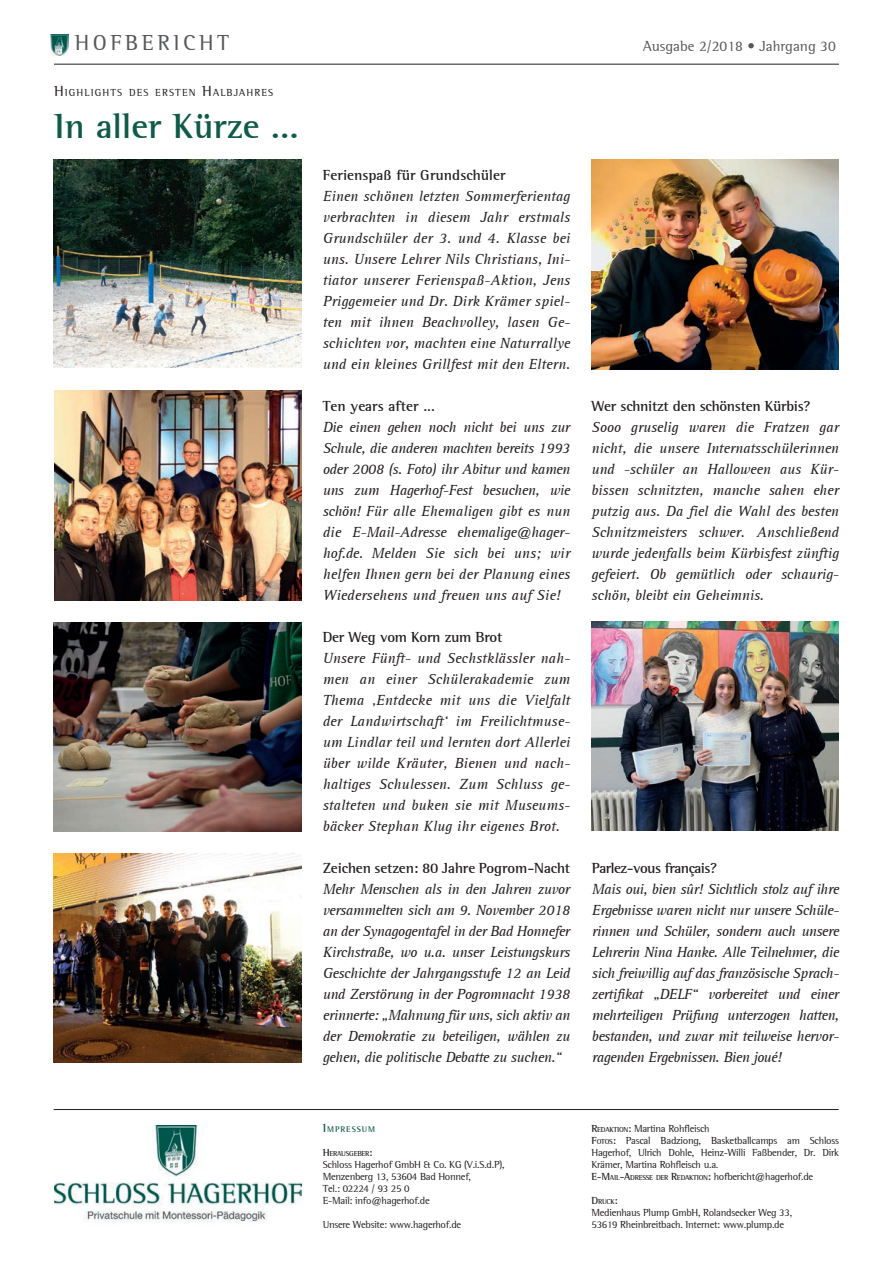
<style>
.page{position:relative;width:893px;height:1263px;background:#fff}
.page>*{position:absolute;margin:0;border:0;box-sizing:border-box;transform-origin:0 0}
.t1{font:700 36px "AT Rotis Semi Serif";color:#105a48}
.t2{font:22.35px "AT Rotis Semi Serif";letter-spacing:.16em;color:#57585a}
.t3{font:italic 15px/21px "AT Rotis Serif";letter-spacing:-.005em;color:#231f20;text-align:justify}
.t4{font:700 15px "AT Rotis Semi Serif";letter-spacing:-.01em;color:#231f20}
.t5{font:15px "AT Rotis Semi Serif";color:#57585a}
.t6{font:700 15px "AT Rotis Semi Serif";letter-spacing:-.035em;color:#231f20}
.t7{font:10.5px/12px "AT Rotis Semi Serif";letter-spacing:-.025em;color:#231f20}
.t8{font:10.5px "AT Rotis Semi Serif";letter-spacing:.105em;color:#231f20}
.t9{font:700 8.4px "AT Rotis Semi Serif";letter-spacing:.105em;color:#105a48}
.t10{font:700 7.35px "AT Rotis Semi Serif";letter-spacing:-.035em;color:#231f20}
.s1{font-size:15px}
.s2{font-size:12px}
.s3{font-size:10.5px}
.s4{font-weight:700}
.s5{font-weight:700;font-size:7.35px}
</style>
<div class="page">
<hr style="left:54px;top:64px;width:785px;height:1px;background:#231f20">
<img style="left:51px;top:35px;width:17px;height:20px">
<img style="left:54px;top:1125px;width:247px;height:98px">
<hr style="left:54px;top:1109px;width:785px;height:1px;background:#231f20">
<img style="left:54px;top:159px;width:248px;height:208px">
<img style="left:54px;top:390px;width:248px;height:210px">
<img style="left:591px;top:621px;width:248px;height:210px">
<img style="left:591px;top:159px;width:248px;height:210px">
<img style="left:54px;top:853px;width:247px;height:209px">
<img style="left:54px;top:622px;width:247px;height:209px">
<h2 class="t2" style="left:75px;top:30px;width:156px">HOFBERICHT</h2>
<p class="t5" style="left:643px;top:38px;width:194px">Ausgabe 2/2018 • Jahrgang 30</p>
<p class="t8" style="left:54px;top:86px;width:221px"><span class="s1">H</span>IGHLIGHTS DES ERSTEN <span class="s1">H</span>ALBJAHRES</p>
<h1 class="t1" style="left:54px;top:104px;width:246px">In aller Kürze ...</h1>
<p class="t4" style="left:323px;top:166px;width:184px">Ferienspaß für Grundschüler</p>
<p class="t3" style="left:323px;top:186px;width:249px">Einen schönen letzten Sommerferientag verbrachten in diesem Jahr erstmals Grundschüler der 3. und 4. Klasse bei uns. Unsere Lehrer Nils Christians, Ini&shy;tiator unserer Ferienspaß-Aktion, Jens Priggemeier und Dr. Dirk Krämer spiel&shy;ten mit ihnen Beachvolley, lasen Ge&shy;schichten vor, machten eine Naturrallye und ein kleines Grillfest mit den Eltern.</p>
<p class="t4" style="left:323px;top:397px;width:114px">Ten years after ...</p>
<p class="t3" style="left:323px;top:417px;width:249px">Die einen gehen noch nicht bei uns zur Schule, die anderen machten bereits 1993 oder 2008 (s. Foto) ihr Abitur und kamen uns zum Hagerhof-Fest besuchen, wie schön! Für alle Ehemaligen gibt es nun die E-Mail-Adresse ehemalige@hager&shy;hof.de. Melden Sie sich bei uns; wir helfen Ihnen gern bei der Planung eines Wiedersehens und freuen uns auf Sie!</p>
<p class="t4" style="left:323px;top:628px;width:181px">Der Weg vom Korn zum Brot</p>
<p class="t3" style="left:323px;top:648px;width:249px">Unsere Fünft- und Sechstklässler nah&shy;men an einer Schülerakademie zum Thema ‚Entdecke mit uns die Vielfalt der Landwirtschaft‘ im Freilichtmuse&shy;um Lindlar teil und lernten dort Allerlei über wilde Kräuter, Bienen und nach&shy;haltiges Schulessen. Zum Schluss ge&shy;stalteten und buken sie mit Museums&shy;bäcker Stephan Klug ihr eigenes Brot.</p>
<p class="t4" style="left:323px;top:859px;width:249px">Zeichen setzen: 80 Jahre Pogrom-Nacht</p>
<p class="t3" style="left:323px;top:879px;width:249px">Mehr Menschen als in den Jahren zuvor versammelten sich am 9. November 2018 an der Synagogentafel in der Bad Honnefer Kirchstraße, wo u.a. unser Leistungskurs Geschichte der Jahrgangsstufe 12 an Leid und Zerstörung in der Pogromnacht 1938 erinnerte: „Mahnung für uns, sich aktiv an der Demokratie zu beteiligen, wählen zu gehen, die politische Debatte zu suchen.“</p>
<p class="t4" style="left:591px;top:397px;width:221px">Wer schnitzt den schönsten Kürbis?</p>
<p class="t3" style="left:591px;top:417px;width:249px">Sooo gruselig waren die Fratzen gar nicht, die unsere Internatsschülerinnen und -schüler an Halloween aus Kür&shy;bissen schnitzten, manche sahen eher putzig aus. Da fiel die Wahl des besten Schnitzmeisters schwer. Anschließend wurde jedenfalls beim Kürbisfest zünftig gefeiert. Ob gemütlich oder schaurig&shy;schön, bleibt ein Geheimnis.</p>
<p class="t6" style="left:592px;top:859px;width:127px">Parlez-vous français?</p>
<p class="t3" style="left:592px;top:879px;width:249px">Mais oui, bien sûr! Sichtlich stolz auf ihre Ergebnisse waren nicht nur unsere Schüle&shy;rinnen und Schüler, sondern auch unsere Lehrerin Nina Hanke. Alle Teilnehmer, die sich freiwillig auf das französische Sprach&shy;zertifikat „DELF“ vorbereitet und einer mehrteiligen Prüfung unterzogen hatten, bestanden, und zwar mit teilweise hervor&shy;ragenden Ergebnissen. Bien joué!</p>
<p class="t9" style="left:323px;top:1124px;width:54px"><span class="s2">I</span>MPRESSUM</p>
<p class="t10" style="left:323px;top:1149px;width:51px"><span class="s3">H</span>ERAUSGEBER<span class="s3">:</span></p>
<p class="t7" style="left:323px;top:1158px;width:183px">Schloss Hagerhof GmbH &amp; Co. KG (V.i.S.d.P),<br>Menzenberg 13, 53604 Bad Honnef,<br>Tel.: 02224 / 93 25 0<br>E-Mail: info@hagerhof.de</p>
<p class="t7" style="left:323px;top:1218px;width:140px">Unsere Website: www.hagerhof.de</p>
<p class="t7" style="left:591px;top:1123px;width:249px"><span class="s4">R</span><span class="s5">EDAKTION</span><span class="s4">:</span> Martina Rohfleisch<br><span class="s4">F</span><span class="s5">OTOS</span><span class="s4">:</span> Pascal Badziong, Basketballcamps am Schloss Hagerhof, Ulrich Dohle, Heinz-Willi Faßbender, Dr. Dirk Krämer, Martina Rohfleisch u.a.<br><span class="s4">E-M</span><span class="s5">AIL</span><span class="s4">-A</span><span class="s5">DRESSE DER</span> <span class="s4">R</span><span class="s5">EDAKTION</span><span class="s4">:</span> hofbericht@hagerhof.de</p>
<p class="t10" style="left:591px;top:1197px;width:28px"><span class="s3">D</span>RUCK<span class="s3">:</span></p>
<p class="t7" style="left:591px;top:1207px;width:202px">Medienhaus Plump GmbH, Rolandsecker Weg 33,<br>53619 Rheinbreitbach. Internet: www.plump.de</p>
</div>
